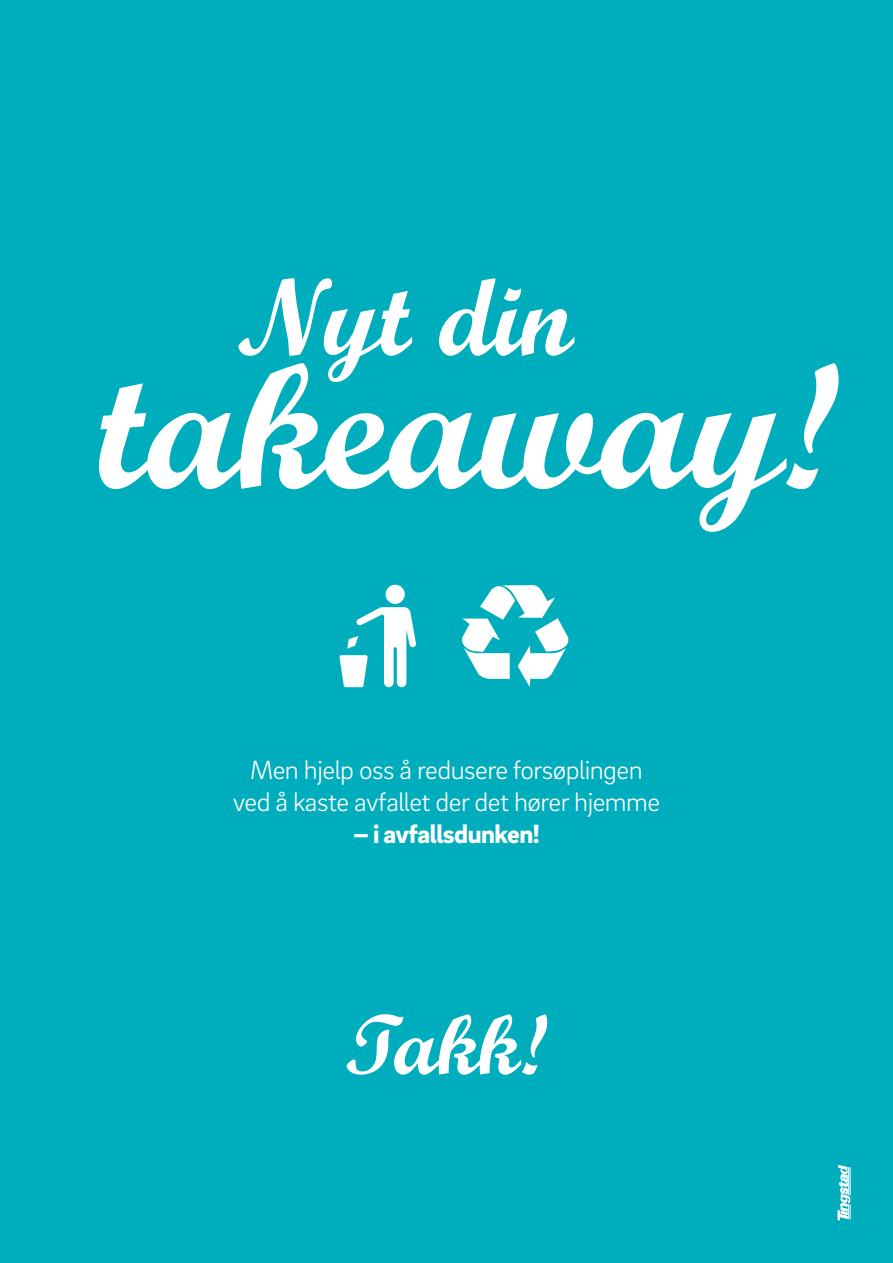
<style>
.page{position:relative;width:893px;height:1263px;background:#00adbc}
.page>*{position:absolute;margin:0;border:0;box-sizing:border-box;transform-origin:0 0}
.t1{font:178.5px "Script MT Bold";letter-spacing:-.005em;color:#fff}
.t2{font:109.5px "Script MT Bold";letter-spacing:-.005em;color:#fff}
.t3{font:85.5px "Script MT Bold";color:#fff}
.t4{font:300 27px/32.4px "Brix Sans";letter-spacing:-.02em;color:#fff;text-align:center}
.t5{font:900 27px "Brix Sans";letter-spacing:-.02em;color:#fff}
</style>
<div class="page">
<svg style="left:838px;top:1165px;width:13px;height:55px"></svg>
<svg style="left:462px;top:585px;width:107px;height:102px"></svg>
<div style="left:386px;top:585px;width:19px;height:19px;background:#fff;border-radius:50%"></div>
<svg style="left:339px;top:607px;width:77px;height:80px"></svg>
<p class="t2" style="left:235px;top:250px;width:340px">Nyt din</p>
<p class="t1" style="left:98px;top:317px;width:743px">takeaway!</p>
<p class="t4" style="left:233px;top:752px;width:429px">Men hjelp oss å redusere forsøplingen ved å kaste avfallet der det hører hjemme</p>
<p class="t5" style="left:353px;top:816px;width:188px">– i avfallsdunken!</p>
<p class="t3" style="left:345px;top:992px;width:204px">Takk!</p>
</div>
